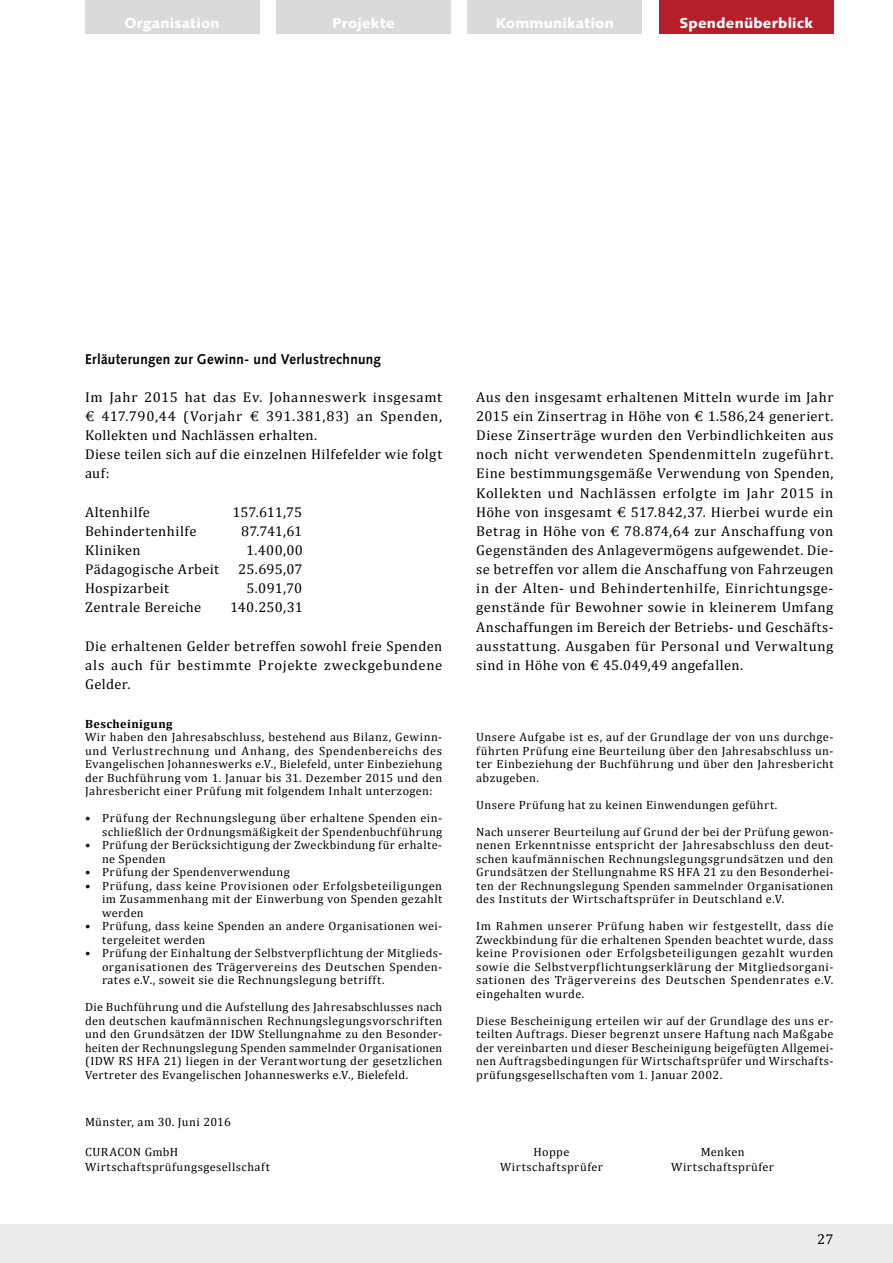
<style>
.page{position:relative;width:893px;height:1263px;background:#fff}
.page>*{position:absolute;margin:0;border:0;box-sizing:border-box;transform-origin:0 0}
.t1{font:14.25px/19.2px "Cambria";letter-spacing:.035em;color:#000;text-align:justify}
.t2{font:900 14.25px "Syntax Com";letter-spacing:.015em;color:#fff}
.t3{font:700 14.25px "Syntax Com";letter-spacing:.025em;color:#000;scale:.94 1}
.t4{font:12px/13.5px "Cambria";letter-spacing:.035em;color:#000;text-align:justify}
.t5{font:700 12px "Cambria";letter-spacing:.04em;color:#000}
</style>
<div class="page">
<div style="left:0;top:1225px;width:893px;height:38px;background:#ededed"></div>
<div style="left:85px;top:0;width:174px;height:34px;background:#dadada"></div>
<div style="left:276px;top:0;width:174px;height:34px;background:#dadada"></div>
<div style="left:468px;top:0;width:174px;height:34px;background:#dadada"></div>
<div style="left:659px;top:0;width:174px;height:34px;background:#b61f29"></div>
<p class="t2" style="left:125px;top:14px;width:97px">Organisation</p>
<p class="t2" style="left:332px;top:14px;width:64px">Projekte</p>
<p class="t2" style="left:496px;top:14px;width:119px">Kommunikation</p>
<p class="t2" style="left:679px;top:14px;width:135px">Spendenüberblick</p>
<p class="t3" style="left:85px;top:350px;width:316px">Erläuterungen zur Gewinn- und Verlustrechnung</p>
<p class="t1" style="left:85px;top:387px;width:359px;text-align:left">Im Jahr 2015 hat das Ev. Johanneswerk insgesamt € 417.790,44 (Vorjahr € 391.381,83) an Spenden, Kollekten und Nachlässen erhalten.<br>Diese teilen sich auf die einzelnen Hilfefelder wie folgt auf:</p>
<p class="t1" style="left:85px;top:502px;width:67px">Altenhilfe</p>
<p class="t1" style="left:232px;top:502px;width:71px">157.611,75</p>
<p class="t1" style="left:85px;top:521px;width:113px">Behindertenhilfe</p>
<p class="t1" style="left:241px;top:521px;width:63px">87.741,61</p>
<p class="t1" style="left:85px;top:540px;width:57px">Kliniken</p>
<p class="t1" style="left:246px;top:540px;width:58px">1.400,00</p>
<p class="t1" style="left:85px;top:560px;width:135px">Pädagogische Arbeit</p>
<p class="t1" style="left:238px;top:560px;width:66px">25.695,07</p>
<p class="t1" style="left:85px;top:579px;width:85px">Hospizarbeit</p>
<p class="t1" style="left:246px;top:579px;width:57px">5.091,70</p>
<p class="t1" style="left:85px;top:598px;width:118px">Zentrale Bereiche</p>
<p class="t1" style="left:230px;top:598px;width:74px">140.250,31</p>
<p class="t1" style="left:85px;top:636px;width:359px">Die erhaltenen Gelder betreffen sowohl freie Spenden als auch für bestimmte Projekte zweckgebundene Gelder.</p>
<p class="t5" style="left:85px;top:715px;width:89px">Bescheinigung</p>
<p class="t4" style="left:85px;top:730px;width:359px">Wir haben den Jahresabschluss, bestehend aus Bilanz, Gewinn&shy;und Verlustrechnung und Anhang, des Spendenbereichs des Evangelischen Johanneswerks e.V., Bielefeld, unter Einbeziehung der Buchführung vom 1. Januar bis 31. Dezember 2015 und den Jahresbericht einer Prüfung mit folgendem Inhalt unterzogen:</p>
<p class="t4" style="left:85px;top:811px;width:359px;text-align:right">• Prüfung der Rechnungslegung über erhaltene Spenden ein&shy;schließlich der Ordnungsmäßigkeit der Spendenbuchführung</p>
<p class="t4" style="left:102px;top:838px;width:342px;text-indent:-17px">• Prüfung der Berücksichtigung der Zweckbindung für erhalte&shy;ne Spenden</p>
<p class="t4" style="left:85px;top:865px;width:206px">• Prüfung der Spendenverwendung</p>
<p class="t4" style="left:102px;top:879px;width:342px;text-indent:-17px">• Prüfung, dass keine Provisionen oder Erfolgsbeteiligungen im Zusammenhang mit der Einwerbung von Spenden gezahlt werden</p>
<p class="t4" style="left:102px;top:919px;width:342px;text-indent:-17px">• Prüfung, dass keine Spenden an andere Organisationen wei&shy;tergeleitet werden</p>
<p class="t4" style="left:102px;top:946px;width:341px;text-indent:-17px">• Prüfung der Einhaltung der Selbstverpflichtung der Mitglieds&shy;organisationen des Trägervereins des Deutschen Spenden&shy;rates e.V., soweit sie die Rechnungslegung betrifft.</p>
<p class="t4" style="left:85px;top:1000px;width:359px">Die Buchführung und die Aufstellung des Jahresabschlusses nach den deutschen kaufmännischen Rechnungslegungsvorschriften und den Grundsätzen der IDW Stellungnahme zu den Besonder&shy;heiten der Rechnungslegung Spenden sammelnder Organisationen (IDW RS HFA 21) liegen in der Verantwortung der gesetzlichen Vertreter des Evangelischen Johanneswerks e.V., Bielefeld.</p>
<p class="t1" style="left:476px;top:387px;width:359px">Aus den insgesamt erhaltenen Mitteln wurde im Jahr 2015 ein Zinsertrag in Höhe von € 1.586,24 generiert.<br>Diese Zinserträge wurden den Verbindlichkeiten aus noch nicht verwendeten Spendenmitteln zugeführt.<br>Eine bestimmungsgemäße Verwendung von Spenden, Kollekten und Nachlässen erfolgte im Jahr 2015 in Höhe von insgesamt € 517.842,37. Hierbei wurde ein Betrag in Höhe von € 78.874,64 zur Anschaffung von Gegenständen des Anlagevermögens aufgewendet. Die&shy;se betreffen vor allem die Anschaffung von Fahrzeugen in der Alten- und Behindertenhilfe, Einrichtungsge&shy;genstände für Bewohner sowie in kleinerem Umfang Anschaffungen im Bereich der Betriebs- und Geschäfts&shy;ausstattung. Ausgaben für Personal und Verwaltung sind in Höhe von € 45.049,49 angefallen.</p>
<p class="t4" style="left:476px;top:730px;width:359px">Unsere Aufgabe ist es, auf der Grundlage der von uns durchge&shy;führten Prüfung eine Beurteilung über den Jahresabschluss un&shy;ter Einbeziehung der Buchführung und über den Jahresbericht abzugeben.</p>
<p class="t4" style="left:476px;top:798px;width:303px">Unsere Prüfung hat zu keinen Einwendungen geführt.</p>
<p class="t4" style="left:476px;top:825px;width:359px">Nach unserer Beurteilung auf Grund der bei der Prüfung gewon&shy;nenen Erkenntnisse entspricht der Jahresabschluss den deut&shy;schen kaufmännischen Rechnungslegungsgrundsätzen und den Grundsätzen der Stellungnahme RS HFA 21 zu den Besonderhei&shy;ten der Rechnungslegung Spenden sammelnder Organisationen des Instituts der Wirtschaftsprüfer in Deutschland e.V.</p>
<p class="t4" style="left:476px;top:919px;width:359px">Im Rahmen unserer Prüfung haben wir festgestellt, dass die Zweckbindung für die erhaltenen Spenden beachtet wurde, dass keine Provisionen oder Erfolgsbeteiligungen gezahlt wurden sowie die Selbstverpflichtungserklärung der Mitgliedsorgani&shy;sationen des Trägervereins des Deutschen Spendenrates e.V. eingehalten wurde.</p>
<p class="t4" style="left:476px;top:1014px;width:359px">Diese Bescheinigung erteilen wir auf der Grundlage des uns er&shy;teilten Auftrags. Dieser begrenzt unsere Haftung nach Maßgabe der vereinbarten und dieser Bescheinigung beigefügten Allgemei&shy;nen Auftragsbedingungen für Wirtschaftsprüfer und Wirschafts&shy;prüfungsgesellschaften vom 1. Januar 2002.</p>
<p class="t4" style="left:85px;top:1115px;width:147px">Münster, am 30. Juni 2016</p>
<p class="t4" style="left:85px;top:1145px;width:95px">CURACON GmbH</p>
<p class="t4" style="left:534px;top:1145px;width:37px">Hoppe</p>
<p class="t4" style="left:701px;top:1145px;width:45px">Menken</p>
<p class="t4" style="left:85px;top:1160px;width:186px">Wirtschaftsprüfungsgesellschaft</p>
<p class="t4" style="left:500px;top:1160px;width:104px">Wirtschaftsprüfer</p>
<p class="t4" style="left:671px;top:1160px;width:104px">Wirtschaftsprüfer</p>
<p class="t1" style="left:817px;top:1229px;width:18px">27</p>
</div>
